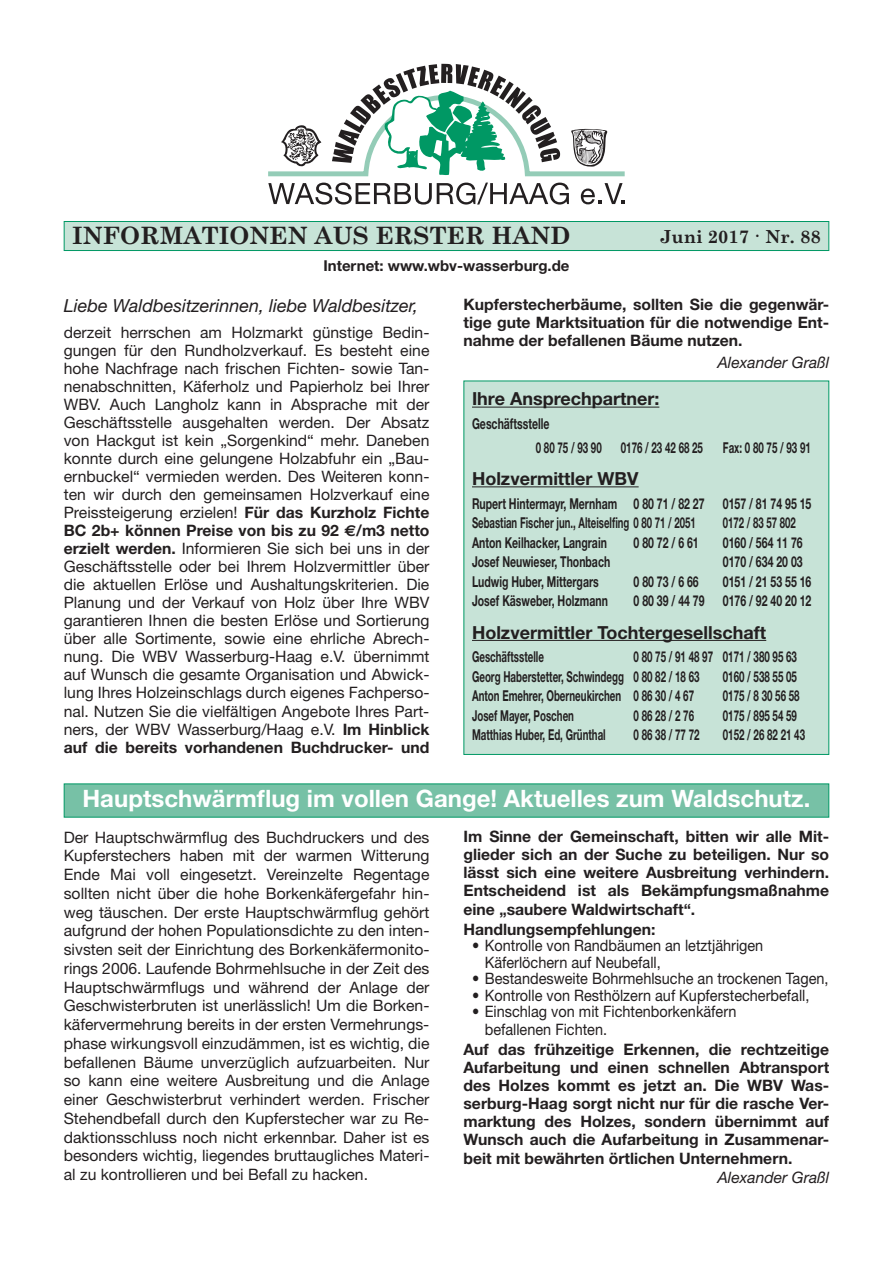
<style>
.page{position:relative;width:893px;height:1263px;background:#fff}
.page>*{position:absolute;margin:0;border:0;box-sizing:border-box;transform-origin:0 0}
.t1{font:700 24px "Helvetica Neue";color:#fff}
.t2{font:700 24px "Century Schoolbook";color:#231f20}
.t3{font:700 18px "Helvetica Neue";color:#231f20}
.t4{font:italic 18px "Helvetica Neue";color:#231f20}
.t5{font:700 18px "Century Schoolbook";color:#231f20}
.t6{font:15.75px/18px "Helvetica Neue";color:#231f20;text-align:justify}
.t7{font:700 15.75px/18px "Helvetica Neue";color:#231f20;text-align:justify}
.t8{font:15.75px/16.5px "Helvetica Neue";color:#231f20;scale:.92 1}
.t9{font:italic 15.75px "Helvetica Neue";color:#231f20}
.t10{font:700 15px/23.7px "Helvetica Neue";color:#231f20;scale:.7 1}
.t11{font:700 15px/19.5px "Helvetica Neue";color:#231f20;scale:.65 1}
.t12{font:700 15px "Helvetica Neue";color:#231f20}
.t13{font:700 15px "Helvetica Neue";color:#231f20;scale:.64 1}
.s1{font-weight:700}
.s2{font-family:"Euro Sans";font-weight:700}
</style>
<div class="page">
<svg style="left:268px;top:64px;width:357px;height:141px"></svg>
<div style="left:64px;top:221px;width:765px;height:30px;background:#c7e3d7;border:1px solid #009864"></div>
<div style="left:463px;top:381px;width:366px;height:374px;background:#c7e3d7"></div>
<hr style="left:472px;top:407px;width:187px;height:1px;background:#231f20">
<hr style="left:472px;top:486px;width:167px;height:1px;background:#231f20">
<hr style="left:472px;top:640px;width:294px;height:1px;background:#231f20">
<div style="left:64px;top:783px;width:765px;height:34px;background:#77c1a6"></div>
<h1 class="t2" style="left:72px;top:221px;width:500px">INFORMATIONEN AUS ERSTER HAND</h1>
<p class="t5" style="left:660px;top:226px;width:162px">JUNI 2017 · NR. 88</p>
<p class="t12" style="left:323px;top:256px;width:248px">Internet: www.wbv-wasserburg.de</p>
<p class="t4" style="left:64px;top:295px;width:356px">Liebe Waldbesitzerinnen, liebe Waldbesitzer,</p>
<p class="t6" style="left:64px;top:324px;width:367px">derzeit herrschen am Holzmarkt günstige Bedin&shy;gungen für den Rundholzverkauf. Es besteht eine hohe Nachfrage nach frischen Fichten- sowie Tan&shy;nenabschnitten, Käferholz und Papierholz bei Ihrer WBV. Auch Langholz kann in Absprache mit der Geschäftsstelle ausgehalten werden. Der Absatz von Hackgut ist kein „Sorgenkind“ mehr. Daneben konnte durch eine gelungene Holzabfuhr ein „Bau&shy;ernbuckel“ vermieden werden. Des Weiteren konn&shy;ten wir durch den gemeinsamen Holzverkauf eine Preissteigerung erzielen! <span class="s1">Für das Kurzholz Fichte BC 2b+ können Preise von bis zu 92</span> <span class="s2">€</span><span class="s1">/m3 netto erzielt werden.</span> Informieren Sie sich bei uns in der Geschäftsstelle oder bei Ihrem Holzvermittler über die aktuellen Erlöse und Aushaltungskriterien. Die Planung und der Verkauf von Holz über Ihre WBV garantieren Ihnen die besten Erlöse und Sortierung über alle Sortimente, sowie eine ehrliche Abrech&shy;nung. Die WBV Wasserburg-Haag e.V. übernimmt auf Wunsch die gesamte Organisation und Abwick&shy;lung Ihres Holzeinschlags durch eigenes Fachperso&shy;nal. Nutzen Sie die vielfältigen Angebote Ihres Part&shy;ners, der WBV Wasserburg/Haag e.V. <span class="s1">Im Hinblick auf die bereits vorhandenen Buchdrucker- und</span></p>
<p class="t7" style="left:463px;top:295px;width:367px">Kupferstecherbäume, sollten Sie die gegenwär&shy;tige gute Marktsituation für die notwendige Ent&shy;nahme der befallenen Bäume nutzen.</p>
<p class="t9" style="left:717px;top:353px;width:113px">Alexander Graßl</p>
<p class="t3" style="left:472px;top:388px;width:189px">Ihre Ansprechpartner:</p>
<p class="t10" style="left:536px;top:411px;width:96px;text-indent:-64px">Geschäftsstelle<br>0 80 75 / 93 90</p>
<p class="t11" style="left:621px;top:437px;width:128px">0176 / 23 42 68 25</p>
<p class="t11" style="left:723px;top:437px;width:137px">Fax: 0 80 75 / 93 91</p>
<p class="t3" style="left:472px;top:467px;width:168px">Holzvermittler WBV</p>
<p class="t10" style="left:472px;top:493px;width:486px;line-height:19.5px">Rupert Hintermayr, Mernham 0 80 71 / 82 27 0157 / 81 74 95 15<br>Sebastian Fischer jun., Alteiselfing 0 80 71 / 2051</p>
<p class="t13" style="left:723px;top:514px;width:115px">0172 / 83 57 802</p>
<p class="t10" style="left:472px;top:530px;width:194px">Anton Keilhacker, Langrain</p>
<p class="t10" style="left:634px;top:530px;width:95px">0 80 72 / 6 61</p>
<p class="t10" style="left:723px;top:530px;width:115px">0160 / 564 11 76</p>
<p class="t10" style="left:472px;top:550px;width:199px">Josef Neuwieser, Thonbach</p>
<p class="t10" style="left:723px;top:550px;width:115px">0170 / 634 20 03</p>
<p class="t10" style="left:472px;top:569px;width:183px">Ludwig Huber, Mittergars</p>
<p class="t10" style="left:634px;top:569px;width:95px">0 80 73 / 6 66</p>
<p class="t10" style="left:723px;top:569px;width:128px">0151 / 21 53 55 16</p>
<p class="t10" style="left:472px;top:589px;width:196px">Josef Käsweber, Holzmann</p>
<p class="t10" style="left:634px;top:589px;width:256px">0 80 39 / 44 79 0176 / 92 40 20 12</p>
<p class="t3" style="left:472px;top:621px;width:296px">Holzvermittler Tochtergesellschaft</p>
<p class="t11" style="left:472px;top:647px;width:112px">Geschäftsstelle</p>
<p class="t11" style="left:472px;top:647px;width:501px;text-indent:162px">0 80 75 / 91 48 97 0171 / 380 95 63<br>Georg Haberstetter, Schwindegg 0 80 82 / 18 63</p>
<p class="t11" style="left:723px;top:666px;width:115px">0160 / 538 55 05</p>
<p class="t11" style="left:472px;top:686px;width:343px">Anton Emehrer, Oberneukirchen 0 86 30 / 4 67</p>
<p class="t11" style="left:723px;top:686px;width:120px">0175 / 8 30 56 58</p>
<p class="t11" style="left:472px;top:705px;width:158px">Josef Mayer, Poschen</p>
<p class="t11" style="left:634px;top:705px;width:95px">0 86 28 / 2 76</p>
<p class="t11" style="left:723px;top:705px;width:115px">0175 / 895 54 59</p>
<p class="t11" style="left:472px;top:725px;width:207px">Matthias Huber, Ed, Grünthal</p>
<p class="t11" style="left:634px;top:725px;width:103px">0 86 38 / 77 72</p>
<p class="t11" style="left:723px;top:725px;width:128px">0152 / 26 82 21 43</p>
<h1 class="t1" style="left:83px;top:784px;width:729px">Hauptschwärmflug im vollen Gange! Aktuelles zum Waldschutz.</h1>
<p class="t6" style="left:64px;top:827px;width:367px;line-height:18.8px">Der Hauptschwärmflug des Buchdruckers und des Kupferstechers haben mit der warmen Witterung Ende Mai voll eingesetzt. Vereinzelte Regentage sollten nicht über die hohe Borkenkäfergefahr hin&shy;weg täuschen. Der erste Hauptschwärmflug gehört aufgrund der hohen Populationsdichte zu den inten&shy;sivsten seit der Einrichtung des Borkenkäfermonito&shy;rings 2006. Laufende Bohrmehlsuche in der Zeit des Hauptschwärmflugs und während der Anlage der Geschwisterbruten ist unerlässlich! Um die Borken&shy;käfervermehrung bereits in der ersten Vermehrungs&shy;phase wirkungsvoll einzudämmen, ist es wichtig, die befallenen Bäume unverzüglich aufzuarbeiten. Nur so kann eine weitere Ausbreitung und die Anlage einer Geschwisterbrut verhindert werden. Frischer Stehendbefall durch den Kupferstecher war zu Re&shy;daktionsschluss noch nicht erkennbar. Daher ist es besonders wichtig, liegendes bruttaugliches Materi&shy;al zu kontrollieren und bei Befall zu hacken.</p>
<p class="t7" style="left:463px;top:827px;width:367px">Im Sinne der Gemeinschaft, bitten wir alle Mit&shy;glieder sich an der Suche zu beteiligen. Nur so lässt sich eine weitere Ausbreitung verhindern.<br>Entscheidend ist als Bekämpfungsmaßnahme eine „saubere Waldwirtschaft“.</p>
<p class="t7" style="left:463px;top:920px;width:194px">Handlungsempfehlungen:</p>
<p class="t8" style="left:485px;top:937px;width:304px;text-indent:-13px">• Kontrolle von Randbäumen an letztjährigen<br>Käferlöchern auf Neubefall,</p>
<p class="t8" style="left:472px;top:970px;width:389px">• Bestandesweite Bohrmehlsuche an trockenen Tagen,</p>
<p class="t8" style="left:472px;top:987px;width:368px">• Kontrolle von Resthölzern auf Kupferstecherbefall,</p>
<p class="t8" style="left:485px;top:1002px;width:275px;line-height:18px;text-indent:-13px">• Einschlag von mit Fichtenborkenkäfern befallenen Fichten.</p>
<p class="t7" style="left:463px;top:1040px;width:367px">Auf das frühzeitige Erkennen, die rechtzeitige Aufarbeitung und einen schnellen Abtransport des Holzes kommt es jetzt an. Die WBV Was&shy;serburg-Haag sorgt nicht nur für die rasche Ver&shy;marktung des Holzes, sondern übernimmt auf Wunsch auch die Aufarbeitung in Zusammenar&shy;beit mit bewährten örtlichen Unternehmern.</p>
<p class="t9" style="left:717px;top:1168px;width:113px">Alexander Graßl</p>
</div>
